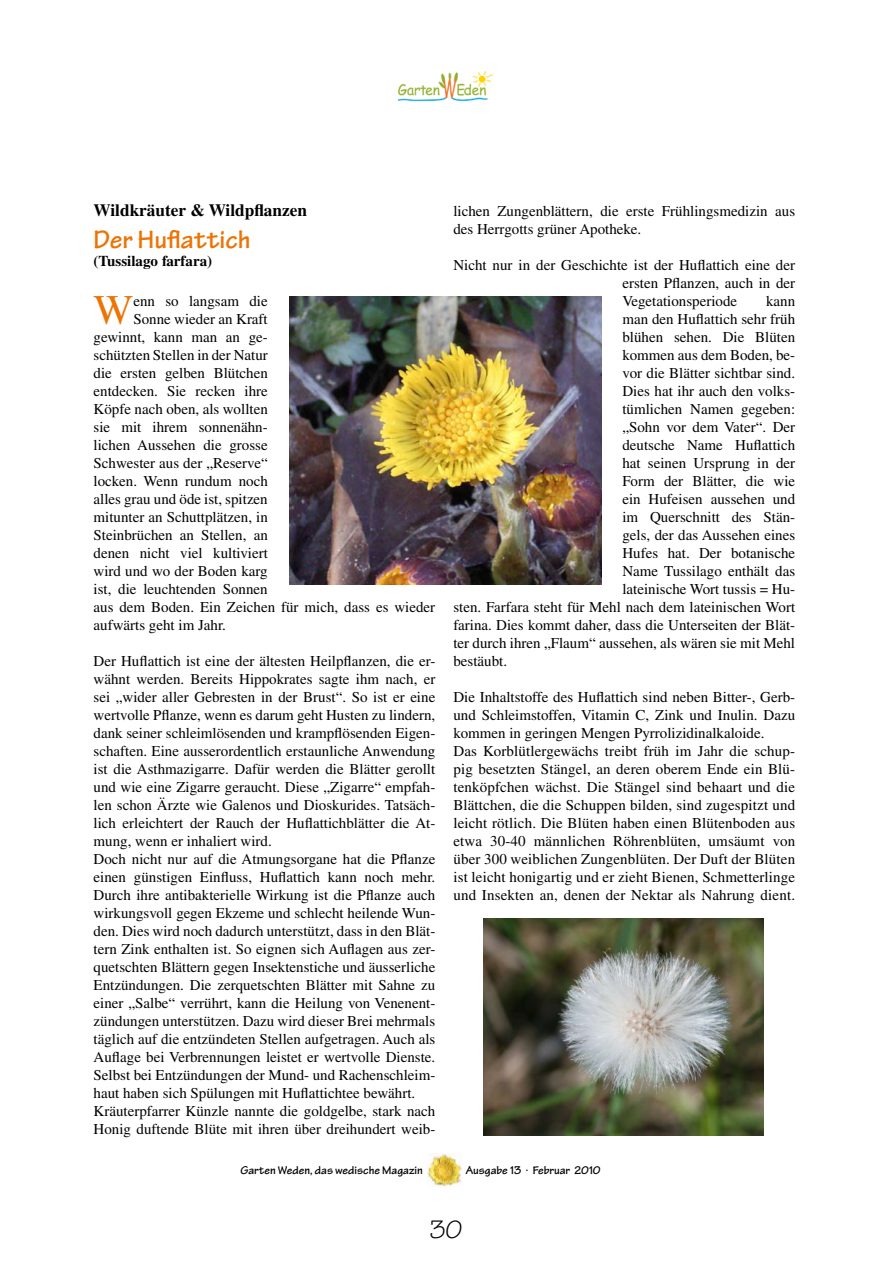
<style>
.page{position:relative;width:893px;height:1263px;background:#fff}
.page>*{position:absolute;margin:0;border:0;box-sizing:border-box;transform-origin:0 0}
.t1{font:42.15px "Times";color:#ec7405}
.t2{font:27px "Tekton MM";color:#ec7405}
.t3{font:27px "Tekton MM";color:#000}
.t4{font:700 17.25px "Times";color:#000}
.t5{font:15px/18px "Times";color:#000}
.t6{font:700 15px "Times";color:#000}
.t7{font:12px "Tekton MM";color:#000}
.s1{font-family:"Times New Roman"}
</style>
<div class="page">
<img style="left:397px;top:71px;width:97px;height:31px">
<img style="left:428px;top:1154px;width:35px;height:32px">
<img style="left:289px;top:297px;width:312px;height:287px">
<img style="left:484px;top:918px;width:280px;height:217px">
<p class="t4" style="left:94px;top:200px;width:215px">Wildkräuter &amp; Wildpflanzen</p>
<h2 class="t2" style="left:94px;top:225px;width:159px">Der Huflattich</h2>
<p class="t6" style="left:94px;top:252px;width:120px">(Tussilago <span class="s1">f</span>arfara)</p>
<h1 class="t1" style="left:94px;top:286px;width:41px">W</h1>
<p class="t5" style="left:133px;top:292px;width:136px">enn so langsam die</p>
<p class="t5" style="left:133px;top:310px;width:136px">Sonne wieder an Kraft</p>
<p class="t5" style="left:94px;top:328px;width:176px">gewinnt, kann man an ge-</p>
<p class="t5" style="left:94px;top:346px;width:176px">schützten Stellen in der Natur</p>
<p class="t5" style="left:94px;top:364px;width:176px">die ersten gelben Blütchen</p>
<p class="t5" style="left:94px;top:382px;width:176px">entdecken. Sie recken ihre</p>
<p class="t5" style="left:94px;top:400px;width:176px">Köpfe nach oben, als wollten</p>
<p class="t5" style="left:94px;top:418px;width:176px">sie mit ihrem sonnenähn-</p>
<p class="t5" style="left:94px;top:436px;width:176px">lichen Aussehen die grosse</p>
<p class="t5" style="left:94px;top:454px;width:176px">Schwester aus der „Reserve“</p>
<p class="t5" style="left:94px;top:472px;width:176px">locken. Wenn rundum noch</p>
<p class="t5" style="left:94px;top:490px;width:176px">alles grau und öde ist, spitzen</p>
<p class="t5" style="left:94px;top:508px;width:176px">mitunter an Schuttplätzen, in</p>
<p class="t5" style="left:94px;top:526px;width:176px">Steinbrüchen an Stellen, an</p>
<p class="t5" style="left:94px;top:544px;width:176px">denen nicht viel kultiviert</p>
<p class="t5" style="left:94px;top:562px;width:176px">wird und wo der Boden karg</p>
<p class="t5" style="left:94px;top:580px;width:176px">ist, die leuchtenden Sonnen</p>
<p class="t5" style="left:94px;top:598px;width:343px">aus dem Boden. Ein Zeichen für mich, dass es wieder</p>
<p class="t5" style="left:94px;top:616px;width:134px">aufwärts geht im Jahr.</p>
<p class="t5" style="left:94px;top:652px;width:343px">Der Huflattich ist eine der ältesten Heilpflanzen, die er&shy;wähnt werden. Bereits Hippokrates sagte ihm nach, er sei „wider aller Gebresten in der Brust“. So ist er eine wertvolle Pflanze, wenn es darum geht Husten zu lindern, dank seiner schleimlösenden und krampflösenden Eigen&shy;schaften. Eine ausserordentlich erstaunliche Anwendung ist die Asthmazigarre. Dafür werden die Blätter gerollt und wie eine Zigarre geraucht. Diese „Zigarre“ empfah&shy;len schon Ärzte wie Galenos und Dioskurides. Tatsäch&shy;lich erleichtert der Rauch der Huflattichblätter die At&shy;mung, wenn er inhaliert wird.<br>Doch nicht nur auf die Atmungsorgane hat die Pflanze einen günstigen Einfluss, Huflattich kann noch mehr.<br>Durch ihre antibakterielle Wirkung ist die Pflanze auch wirkungsvoll gegen Ekzeme und schlecht heilende Wun&shy;den. Dies wird noch dadurch unterstützt, dass in den Blät&shy;tern Zink enthalten ist. So eignen sich Auflagen aus zer&shy;quetschten Blättern gegen Insektenstiche und äusserliche Entzündungen. Die zerquetschten Blätter mit Sahne zu einer „Salbe“ verrührt, kann die Heilung von Venenent&shy;zündungen unterstützen. Dazu wird dieser Brei mehrmals täglich auf die entzündeten Stellen aufgetragen. Auch als Auflage bei Verbrennungen leistet er wertvolle Dienste.<br>Selbst bei Entzündungen der Mund- und Rachenschleim&shy;haut haben sich Spülungen mit Huflattichtee bewährt.<br>Kräuterpfarrer Künzle nannte die goldgelbe, stark nach Honig duftende Blüte mit ihren über dreihundert weib-</p>
<p class="t5" style="left:453px;top:202px;width:343px">lichen Zungenblättern, die erste Frühlingsmedizin aus des Herrgotts grüner Apotheke.</p>
<p class="t5" style="left:622px;top:256px;width:174px;text-align:justify;text-indent:-169px">Nicht nur in der Geschichte ist der Huflattich eine der ersten Pflanzen, auch in der Vegetationsperiode</p>
<p class="t5" style="left:766px;top:292px;width:31px">kann</p>
<p class="t5" style="left:622px;top:310px;width:174px">man den Huflattich sehr früh</p>
<p class="t5" style="left:622px;top:328px;width:174px">blühen sehen. Die Blüten</p>
<p class="t5" style="left:622px;top:346px;width:174px">kommen aus dem Boden, be-</p>
<p class="t5" style="left:622px;top:364px;width:174px">vor die Blätter sichtbar sind.</p>
<p class="t5" style="left:622px;top:382px;width:174px">Dies hat ihr auch den volks-</p>
<p class="t5" style="left:622px;top:400px;width:174px">tümlichen Namen gegeben:</p>
<p class="t5" style="left:622px;top:418px;width:174px">„Sohn vor dem Vater“. Der</p>
<p class="t5" style="left:622px;top:436px;width:174px">deutsche Name Huflattich</p>
<p class="t5" style="left:622px;top:454px;width:174px">hat seinen Ursprung in der</p>
<p class="t5" style="left:622px;top:472px;width:174px">Form der Blätter, die wie</p>
<p class="t5" style="left:622px;top:490px;width:174px">ein Hufeisen aussehen und</p>
<p class="t5" style="left:622px;top:508px;width:174px">im Querschnitt des Stän-</p>
<p class="t5" style="left:622px;top:526px;width:174px">gels, der das Aussehen eines</p>
<p class="t5" style="left:622px;top:544px;width:174px">Hufes hat. Der botanische</p>
<p class="t5" style="left:622px;top:562px;width:174px">Name Tussilago enthält das</p>
<p class="t5" style="left:622px;top:580px;width:174px">lateinische Wort tussis = Hu-</p>
<p class="t5" style="left:453px;top:598px;width:343px">sten. Farfara steht für Mehl nach dem lateinischen Wort</p>
<p class="t5" style="left:453px;top:616px;width:343px">farina. Dies kommt daher, dass die Unterseiten der Blät-</p>
<p class="t5" style="left:453px;top:634px;width:343px">ter durch ihren „Flaum“ aussehen, als wären sie mit Mehl</p>
<p class="t5" style="left:453px;top:652px;width:55px">bestäubt.</p>
<p class="t5" style="left:453px;top:688px;width:343px">Die Inhaltstoffe des Huflattich sind neben Bitter-, Gerb&shy;und Schleimstoffen, Vitamin C, Zink und Inulin. Dazu kommen in geringen Mengen Pyrrolizidinalkaloide.<br>Das Korblütlergewächs treibt früh im Jahr die schup&shy;pig besetzten Stängel, an deren oberem Ende ein Blü&shy;tenköpfchen wächst. Die Stängel sind behaart und die Blättchen, die die Schuppen bilden, sind zugespitzt und leicht rötlich. Die Blüten haben einen Blütenboden aus etwa 30-40 männlichen Röhrenblüten, umsäumt von über 300 weiblichen Zungenblüten. Der Duft der Blüten ist leicht honigartig und er zieht Bienen, Schmetterlinge und Insekten an, denen der Nektar als Nahrung dient.</p>
<p class="t7" style="left:240px;top:1163px;width:184px">Garten Weden, das wedische Magazin</p>
<p class="t7" style="left:466px;top:1163px;width:137px">Ausgabe 13 . Februar 2010</p>
<h2 class="t3" style="left:430px;top:1214px;width:34px">30</h2>
</div>
